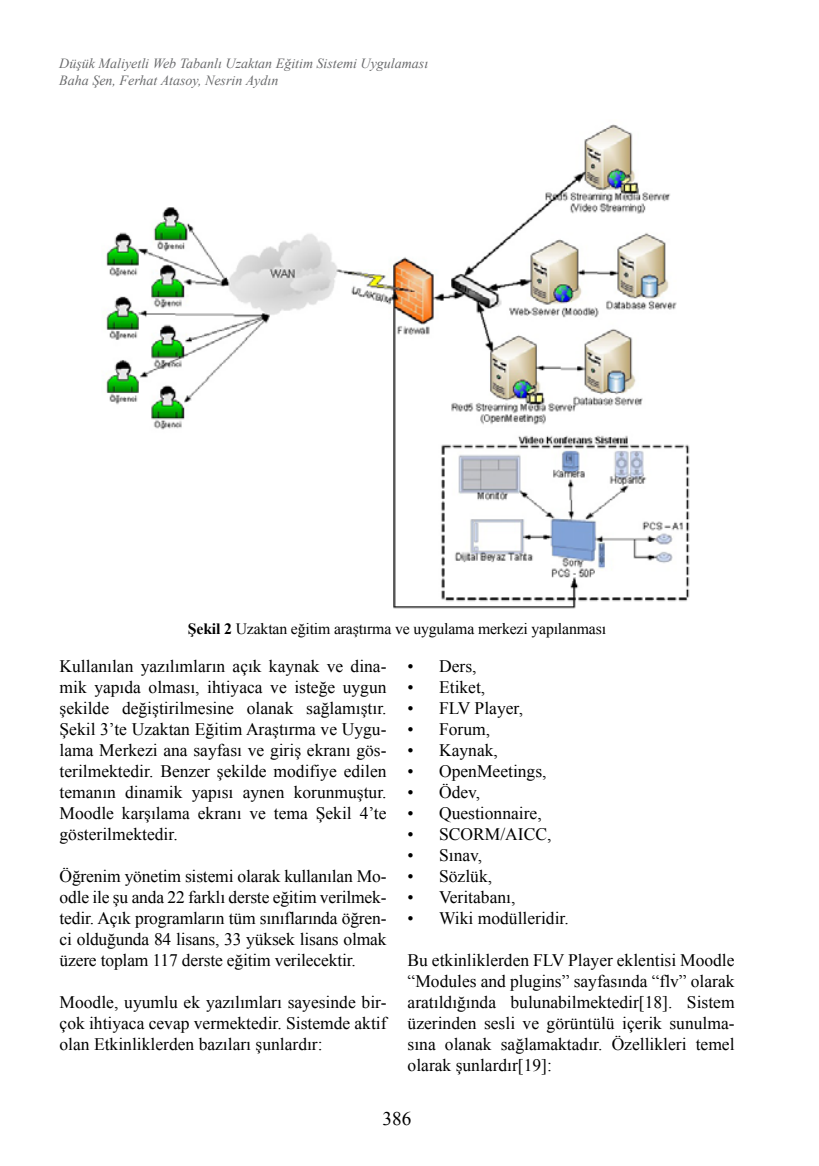
<style>
.page{position:relative;width:819px;height:1166px;background:#fff}
.page>*{position:absolute;margin:0;border:0;box-sizing:border-box;transform-origin:0 0}
.t1{font:19.25px "Times New Roman";color:#000}
.t2{font:17.5px/21px "Times New Roman";color:#000;text-align:justify}
.t3{font:15.75px "Times New Roman";letter-spacing:-.01em;color:#000}
.t4{font:italic 14px/16.8px "Times New Roman";color:#6a6b6d}
.s1{font-weight:700}
</style>
<div class="page">
<img style="left:106px;top:124px;width:584px;height:485px">
<p class="t4" style="left:59px;top:55px;width:370px">Düşük Maliyetli Web Tabanlı Uzaktan Eğitim Sistemi Uygulaması<br>Baha Şen, Ferhat Atasoy, Nesrin Aydın</p>
<p class="t3" style="left:188px;top:618px;width:419px"><span class="s1">Şekil 2</span> Uzaktan eğitim araştırma ve uygulama merkezi yapılanması</p>
<p class="t2" style="left:60px;top:655px;width:328px">Kullanılan yazılımların açık kaynak ve dina&shy;mik yapıda olması, ihtiyaca ve isteğe uygun şekilde değiştirilmesine olanak sağlamıştır.<br>Şekil 3’te Uzaktan Eğitim Araştırma ve Uygu&shy;lama Merkezi ana sayfası ve giriş ekranı gös&shy;terilmektedir. Benzer şekilde modifiye edilen temanın dinamik yapısı aynen korunmuştur.<br>Moodle karşılama ekranı ve tema Şekil 4’te gösterilmektedir.</p>
<p class="t2" style="left:60px;top:865px;width:328px">Öğrenim yönetim sistemi olarak kullanılan Mo&shy;odle ile şu anda 22 farklı derste eğitim verilmek&shy;tedir. Açık programların tüm sınıflarında öğren&shy;ci olduğunda 84 lisans, 33 yüksek lisans olmak üzere toplam 117 derste eğitim verilecektir.</p>
<p class="t2" style="left:60px;top:991px;width:328px">Moodle, uyumlu ek yazılımları sayesinde bir&shy;çok ihtiyaca cevap vermektedir. Sistemde aktif olan Etkinliklerden bazıları şunlardır:</p>
<p class="t2" style="left:407px;top:655px;width:70px">• Ders,</p>
<p class="t2" style="left:407px;top:676px;width:79px">• Etiket,</p>
<p class="t2" style="left:407px;top:697px;width:117px">• FLV Player,</p>
<p class="t2" style="left:407px;top:718px;width:84px">• Forum,</p>
<p class="t2" style="left:407px;top:739px;width:92px">• Kaynak,</p>
<p class="t2" style="left:407px;top:760px;width:140px">• OpenMeetings,</p>
<p class="t2" style="left:407px;top:781px;width:74px">• Ödev,</p>
<p class="t2" style="left:407px;top:802px;width:136px">• Questionnaire,</p>
<p class="t2" style="left:407px;top:823px;width:145px">• SCORM/AICC,</p>
<p class="t2" style="left:407px;top:844px;width:76px">• Sınav,</p>
<p class="t2" style="left:407px;top:865px;width:86px">• Sözlük,</p>
<p class="t2" style="left:407px;top:886px;width:109px">• Veritabanı,</p>
<p class="t2" style="left:407px;top:907px;width:163px">• Wiki modülleridir.</p>
<p class="t2" style="left:407px;top:949px;width:328px">Bu etkinliklerden FLV Player eklentisi Moodle “Modules and plugins” sayfasında “flv” olarak aratıldığında bulunabilmektedir[18]. Sistem üzerinden sesli ve görüntülü içerik sunulma&shy;sına olanak sağlamaktadır. Özellikleri temel olarak şunlardır[19]:</p>
<p class="t1" style="left:382px;top:1106px;width:30px">386</p>
</div>
